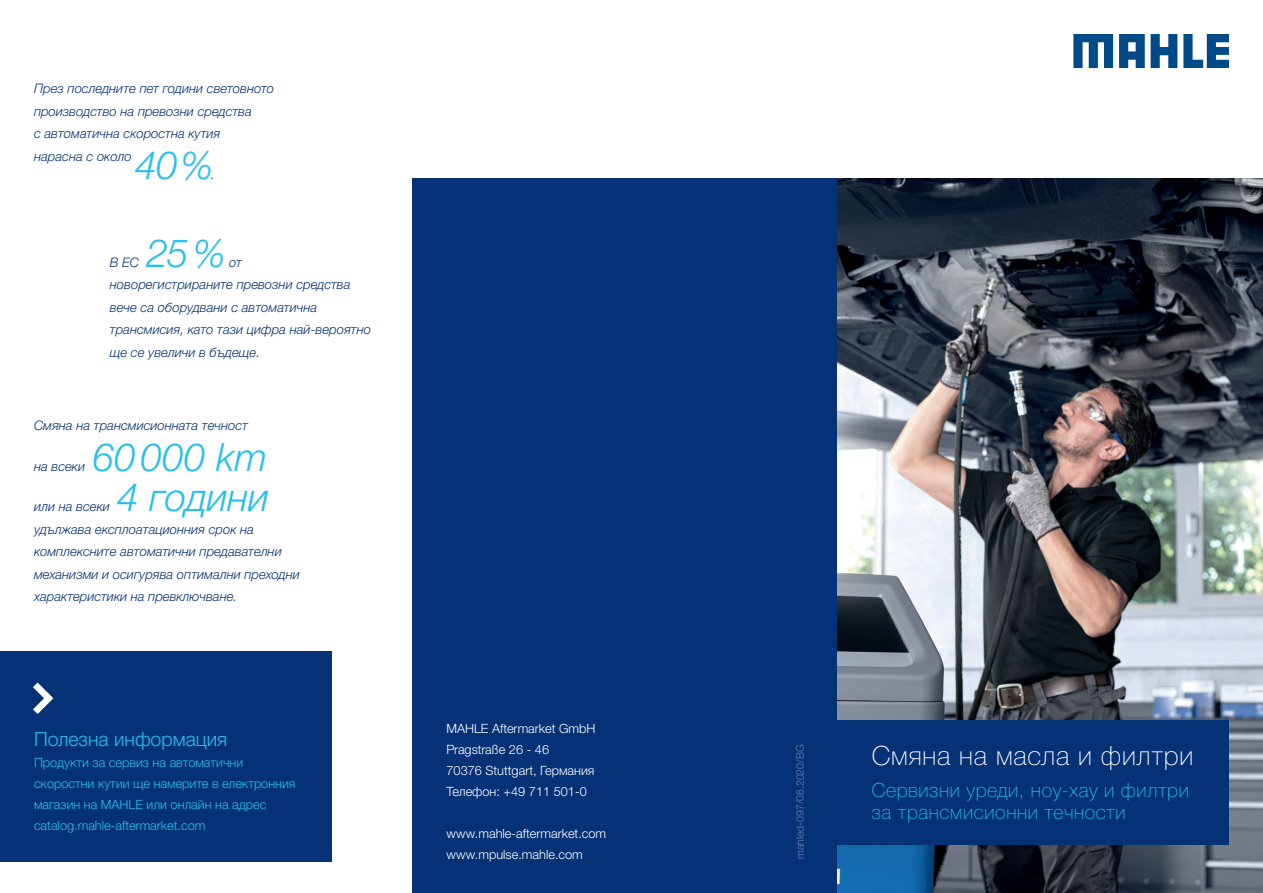
<style>
.page{position:relative;width:1263px;height:893px;background:#fff}
.page>*{position:absolute;margin:0;border:0;box-sizing:border-box;transform-origin:0 0}
._01_Mahle_Copy_Block{font:italic 300 39px "Helvetica Neue LTW1 G";letter-spacing:-.005em;color:#26bff0}
.XX___080___Flag_Titl{font:100 26.55px "Helvetica Neue LTW1 G";letter-spacing:.03em;color:#fff}
.AM___080___Flag_Titl{font:100 19.5px/21.9px "Helvetica Neue LTW1 G";letter-spacing:.03em;color:#26bff0}
.AM___080___Flag_Cont{font:300 19.5px "Helvetica Neue LTW1 G";color:#26bff0}
._01_Mahle_Copy_Block-2{font:italic 300 13.2px/22.5px "Helvetica Neue LTW1 G";color:#053276}
.AM___080___Flag_Cont-2{font:300 12.75px/21px "Helvetica Neue LTW1 G";color:#26bff0}
.XX___100___Index___L{font:300 12.75px "Helvetica Neue LTW1 G";color:#fff}
.XX___100___Index___D{font:300 10.5px "Helvetica Neue LT Std";color:#717bab}
</style>
<div class="page">
<div style="left:412px;top:179px;width:426px;height:714px;background:#053276"></div>
<img style="left:838px;top:179px;width:425px;height:714px">
<div style="left:838px;top:720px;width:391px;height:125px;background:#053276"></div>
<div style="left:0;top:651px;width:332px;height:210px;background:#053276"></div>
<svg style="left:33px;top:682px;width:20px;height:32px"></svg>
<svg style="left:1073px;top:34px;width:40px;height:34px"></svg>
<svg style="left:1183px;top:34px;width:46px;height:34px"></svg>
<svg style="left:1119px;top:34px;width:58px;height:34px"></svg>
<p class="_01_Mahle_Copy_Block-2" style="left:34px;top:77px;width:242px">През последните пет години световното производство на превозни средства<br>с автоматична скоростна кутия<br>нарасна с около</p>
<p class="_01_Mahle_Copy_Block" style="left:135px;top:141px;width:80px">40 %</p>
<p class="_01_Mahle_Copy_Block-2" style="left:211px;top:163px;width:5px">.</p>
<p class="_01_Mahle_Copy_Block" style="left:146px;top:229px;width:81px">25 %</p>
<p class="_01_Mahle_Copy_Block-2" style="left:110px;top:251px;width:31px">В ЕС</p>
<p class="_01_Mahle_Copy_Block-2" style="left:110px;top:251px;width:263px;text-indent:119px">от<br>новорегистрираните превозни средства вече са оборудвани с автоматична трансмисия, като тази цифра най-вероятно ще се увеличи в бъдеще.</p>
<p class="_01_Mahle_Copy_Block-2" style="left:34px;top:414px;width:215px">Смяна на трансмисионната течност</p>
<p class="_01_Mahle_Copy_Block-2" style="left:34px;top:455px;width:53px">на всеки</p>
<p class="_01_Mahle_Copy_Block" style="left:92px;top:433px;width:176px">60 000 km</p>
<p class="_01_Mahle_Copy_Block-2" style="left:34px;top:495px;width:77px">или на всеки</p>
<p class="_01_Mahle_Copy_Block" style="left:117px;top:473px;width:154px">4 години</p>
<p class="_01_Mahle_Copy_Block-2" style="left:34px;top:518px;width:267px">удължава експлоатационния срок на комплексните автоматични предавателни механизми и осигурява оптимални преходни характеристики на превключване.</p>
<p class="AM___080___Flag_Cont" style="left:34px;top:727px;width:195px">Полезна информация</p>
<p class="AM___080___Flag_Cont-2" style="left:34px;top:751px;width:263px">Продукти за сервиз на автоматични скоростни кутии ще намерите в електронния магазин на MAHLE или онлайн на адрес catalog.mahle-aftermarket.com</p>
<p class="XX___100___Index___L" style="left:446px;top:721px;width:150px">MAHLE Aftermarket GmbH</p>
<p class="XX___100___Index___L" style="left:446px;top:742px;width:104px">Pragstraße 26 - 46</p>
<p class="XX___100___Index___L" style="left:446px;top:763px;width:150px">70376 Stuttgart, Германия</p>
<p class="XX___100___Index___L" style="left:446px;top:784px;width:142px">Телефон: +49 711 501-0</p>
<p class="XX___100___Index___L" style="left:446px;top:826px;width:161px">www.mahle-aftermarket.com</p>
<p class="XX___100___Index___L" style="left:446px;top:847px;width:138px">www.mpulse.mahle.com</p>
<p class="XX___100___Index___D" style="left:793px;top:859px;width:116px;rotate:-90deg">mahled-097/08.2020/BG</p>
<p class="XX___080___Flag_Titl" style="left:872px;top:739px;width:323px">Смяна на масла и филтри</p>
<p class="AM___080___Flag_Titl" style="left:872px;top:779px;width:318px">Сервизни уреди, ноу-хау и филтри за трансмисионни течности</p>
</div>
